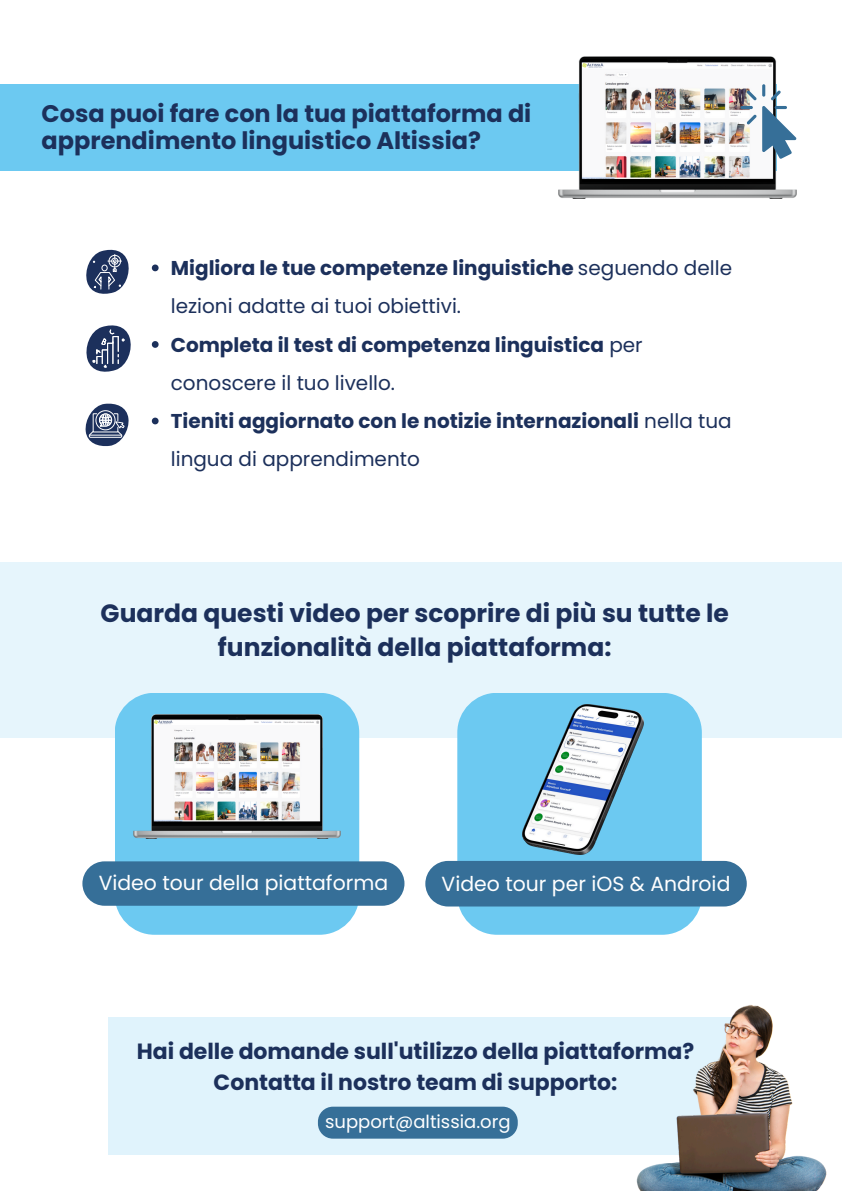
<style>
.page{position:relative;width:842px;height:1191px;background:#fff}
.page>*{position:absolute;margin:0;border:0;box-sizing:border-box;transform-origin:0 0}
.t1{font:700 25px/34.5px "Poppins";color:#1c305b;text-align:center}
.t2{font:700 24px/27.8px "Poppins";color:#1c305b}
.t3{font:700 22px/30.8px "Poppins";color:#1c305b;text-align:center}
.t4{font:20.4px "Poppins";color:#fff}
.t5{font:700 20px/38.2px "Poppins";color:#1c305b}
.t6{font:20px/38.2px "Poppins";color:#1c305b}
.t7{font:18px "Poppins";color:#fff}
.s1{font-weight:700}
.s2{font-weight:400}
</style>
<div class="page">
<div style="left:108px;top:1017px;width:638px;height:137px;background:#e0f3fc"></div>
<div style="left:0;top:84px;width:776px;height:87px;background:#6cc9f1"></div>
<img style="left:559px;top:57px;width:237px;height:141px">
<svg style="left:747px;top:84px;width:18px;height:16px"></svg>
<svg style="left:740px;top:106px;width:56px;height:52px"></svg>
<svg style="left:771px;top:90px;width:10px;height:10px"></svg>
<svg style="left:86px;top:249px;width:43px;height:45px"></svg>
<svg style="left:86px;top:325px;width:45px;height:47px"></svg>
<svg style="left:85px;top:403px;width:44px;height:44px"></svg>
<div style="left:0;top:562px;width:842px;height:175px;background:#e6f5fc"></div>
<div style="left:115px;top:692px;width:244px;height:242px;background:#6cc9f1;border-radius:40px"></div>
<img style="left:624px;top:1005px;width:203px;height:185px">
<img style="left:133px;top:714px;width:208px;height:124px">
<div style="left:457px;top:692px;width:245px;height:242px;background:#6cc9f1;border-radius:40px"></div>
<svg style="left:152px;top:264px;width:7px;height:7px"></svg>
<svg style="left:152px;top:341px;width:7px;height:7px"></svg>
<svg style="left:152px;top:417px;width:7px;height:7px"></svg>
<img style="left:523px;top:704px;width:121px;height:150px">
<div style="left:318px;top:1106px;width:200px;height:32px;background:#366f98;border-radius:15px"></div>
<div style="left:82px;top:861px;width:322px;height:44px;background:#366f98"></div>
<div style="left:425px;top:860px;width:322px;height:46px;background:#366f98"></div>
<p class="t2" style="left:42px;top:99px;width:491px">Cosa puoi fare con la tua piattaforma di apprendimento linguistico Altissia?</p>
<h1 class="t6" style="left:171px;top:249px;width:563px"><span class="s1">Migliora le tue competenze linguistiche</span> seguendo delle lezioni adatte ai tuoi obiettivi.</h1>
<p class="t5" style="left:171px;top:325px;width:473px">Completa il test di competenza linguistica <span class="s2">per conoscere il tuo livello.</span></p>
<p class="t5" style="left:171px;top:402px;width:562px">Tieniti aggiornato con le notizie internazionali <span class="s2">nella tua lingua di apprendimento</span></p>
<p class="t1" style="left:101px;top:595px;width:630px">Guarda questi video per scoprire di più su tutte le funzionalità della piattaforma:</p>
<p class="t4" style="left:99px;top:868px;width:291px">Video tour della piattaforma</p>
<h1 class="t4" style="left:442px;top:869px;width:290px">Video tour per iOS &amp; Android</h1>
<p class="t3" style="left:137px;top:1035px;width:559px">Hai delle domande sull'utilizzo della piattaforma?<br>Contatta il nostro team di supporto:</p>
<p class="t7" style="left:325px;top:1109px;width:187px">support@altissia.org</p>
</div>
